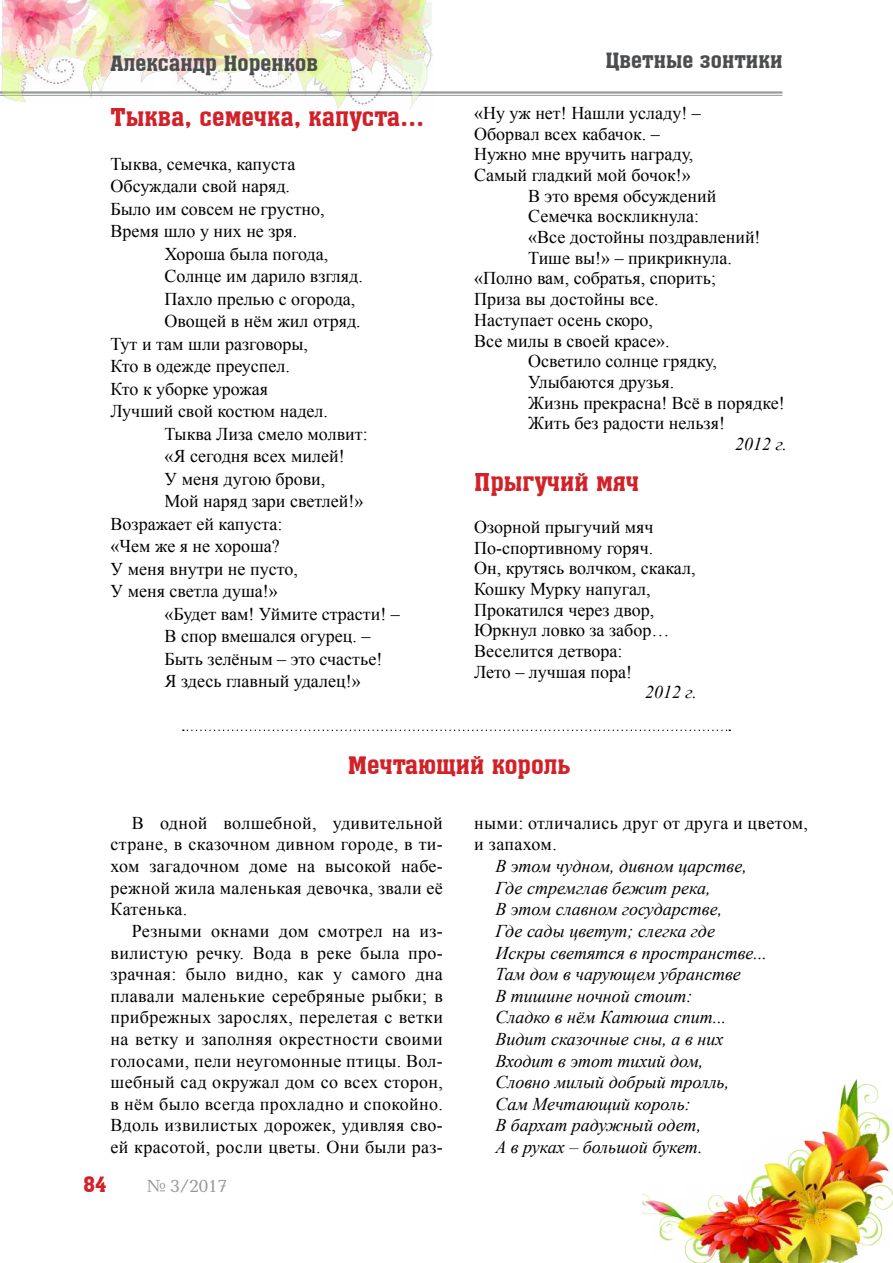
<style>
.page{position:relative;width:893px;height:1263px;background:#fff}
.page>*{position:absolute;margin:0;border:0;box-sizing:border-box;transform-origin:0 0}
.t1{font:24px "a Assuan";color:#d12229}
.t2{font:21px "a Assuan";color:#4c4d4f}
.t3{font:21px "a Assuan";color:#d12229}
.t4{font:18px/21.6px "Times New Roman";color:#000}
.t5{font:italic 18px/21.6px "Times New Roman";color:#000}
.t6{font:18px/21.6px "Times New Roman";letter-spacing:.02em;color:#000}
.t7{font:18px "Baltica C";color:#939597}
</style>
<div class="page">
<hr style="left:0;top:91px;width:782px;height:3px;background:#939597">
<hr style="left:0;top:95px;width:782px;height:1px;background:#939597">
<img style="left:642px;top:1080px;width:251px;height:183px">
<img style="left:1px;top:0;width:433px;height:110px">
<svg style="left:183px;top:729px;width:547px;height:2px"></svg>
<p class="t2" style="left:111px;top:52px;width:209px">Александр Норенков</p>
<h1 class="t1" style="left:111px;top:104px;width:315px">Тыква, семечка, капуста…</h1>
<p class="t4" style="left:111px;top:152px;width:216px;line-height:22.5px">Тыква, семечка, капуста<br>Обсуждали свой наряд.<br>Было им совсем не грустно,<br>Время шло у них не зря.</p>
<p class="t4" style="left:165px;top:243px;width:165px">Хороша была погода,</p>
<p class="t4" style="left:165px;top:265px;width:200px">Солнце им дарило взгляд.</p>
<p class="t4" style="left:165px;top:288px;width:192px">Пахло прелью с огорода,</p>
<p class="t4" style="left:165px;top:310px;width:198px">Овощей в нём жил отряд.</p>
<p class="t4" style="left:111px;top:333px;width:199px">Тут и там шли разговоры,</p>
<p class="t4" style="left:111px;top:355px;width:181px">Кто в одежде преуспел.</p>
<p class="t4" style="left:111px;top:378px;width:159px">Кто к уборке урожая</p>
<p class="t4" style="left:111px;top:400px;width:219px">Лучший свой костюм надел.</p>
<p class="t4" style="left:165px;top:423px;width:205px">Тыква Лиза смело молвит:</p>
<p class="t4" style="left:165px;top:445px;width:182px">«Я сегодня всех милей!</p>
<p class="t4" style="left:165px;top:468px;width:162px">У меня дугою брови,</p>
<p class="t4" style="left:165px;top:490px;width:200px">Мой наряд зари светлей!»</p>
<p class="t4" style="left:111px;top:513px;width:173px">Возражает ей капуста:</p>
<p class="t4" style="left:111px;top:535px;width:171px">«Чем же я не хороша?</p>
<p class="t4" style="left:111px;top:558px;width:189px">У меня внутри не пусто,</p>
<p class="t4" style="left:111px;top:580px;width:169px">У меня светла душа!»</p>
<p class="t4" style="left:165px;top:603px;width:237px">«Будет вам! Уймите страсти! –</p>
<p class="t4" style="left:165px;top:625px;width:207px">В спор вмешался огурец. –</p>
<p class="t4" style="left:165px;top:648px;width:219px">Быть зелёным – это счастье!</p>
<p class="t4" style="left:165px;top:670px;width:198px">Я здесь главный удалец!»</p>
<p class="t2" style="left:605px;top:49px;width:179px">Цветные зонтики</p>
<p class="t4" style="left:474px;top:102px;width:228px">«Ну уж нет! Нашли усладу! –</p>
<p class="t4" style="left:474px;top:122px;width:187px">Оборвал всех кабачок. –</p>
<p class="t4" style="left:474px;top:143px;width:221px">Нужно мне вручить награду,</p>
<p class="t4" style="left:474px;top:164px;width:218px">Самый гладкий мой бочок!»</p>
<p class="t4" style="left:528px;top:184px;width:190px">В это время обсуждений</p>
<p class="t4" style="left:528px;top:205px;width:172px">Семечка воскликнула:</p>
<p class="t4" style="left:528px;top:226px;width:234px">«Все достойны поздравлений!</p>
<p class="t4" style="left:528px;top:247px;width:205px">Тише вы!» – прикрикнула.</p>
<p class="t4" style="left:474px;top:267px;width:243px">«Полно вам, собратья, спорить;</p>
<p class="t4" style="left:474px;top:288px;width:186px">Приза вы достойны все.</p>
<p class="t4" style="left:474px;top:309px;width:180px">Наступает осень скоро,</p>
<p class="t4" style="left:474px;top:329px;width:197px">Все милы в своей красе».</p>
<p class="t4" style="left:528px;top:350px;width:190px">Осветило солнце грядку,</p>
<p class="t4" style="left:528px;top:371px;width:148px">Улыбаются друзья.</p>
<p class="t4" style="left:528px;top:391px;width:258px">Жизнь прекрасна! Всё в порядке!</p>
<p class="t4" style="left:528px;top:412px;width:198px">Жить без радости нельзя!</p>
<p class="t5" style="left:735px;top:433px;width:53px">2012 г.</p>
<h1 class="t1" style="left:474px;top:470px;width:166px">Прыгучий мяч</h1>
<p class="t4" style="left:474px;top:516px;width:223px;line-height:20.7px">Озорной прыгучий мяч<br>По-спортивному горяч.<br>Он, крутясь волчком, скакал,<br>Кошку Мурку напугал,<br>Прокатился через двор,<br>Юркнул ловко за забор…<br>Веселится детвора:<br>Лето – лучшая пора!</p>
<p class="t5" style="left:645px;top:681px;width:53px">2012 г.</p>
<h1 class="t1" style="left:348px;top:752px;width:225px">Мечтающий король</h1>
<p class="t4" style="left:111px;top:812px;width:334px;text-align:justify;text-indent:21px">В одной волшебной, удивительной стране, в сказочном дивном городе, в ти&shy;хом загадочном доме на высокой набе&shy;режной жила маленькая девочка, звали её Катенька.</p>
<p class="t4" style="left:111px;top:920px;width:334px;text-align:justify;text-indent:21px">Резными окнами дом смотрел на из&shy;вилистую речку. Вода в реке была про&shy;зрачная: было видно, как у самого дна плавали маленькие серебряные рыбки; в прибрежных зарослях, перелетая с ветки на ветку и заполняя окрестности своими голосами, пели неугомонные птицы. Вол&shy;шебный сад окружал дом со всех сторон, в нём было всегда прохладно и спокойно.<br>Вдоль извилистых дорожек, удивляя сво&shy;ей красотой, росли цветы. Они были раз-</p>
<p class="t3" style="left:84px;top:1172px;width:25px">84</p>
<p class="t7" style="left:147px;top:1175px;width:82px">№ 3/2017</p>
<p class="t6" style="left:474px;top:812px;width:335px">ными: отличались друг от друга и цветом, и запахом.</p>
<p class="t5" style="left:495px;top:855px;width:273px">В этом чудном, дивном царстве,<br>Где стремглав бежит река,<br>В этом славном государстве,<br>Где сады цветут; слегка где<br>Искры светятся в пространстве...<br>Там дом в чарующем убранстве<br>В тишине ночной стоит:<br>Сладко в нём Катюша спит...<br>Видит сказочные сны, а в них<br>Входит в этот тихий дом,<br>Словно милый добрый тролль,<br>Сам Мечтающий король:<br>В бархат радужный одет,<br>А в руках – большой букет.</p>
</div>
